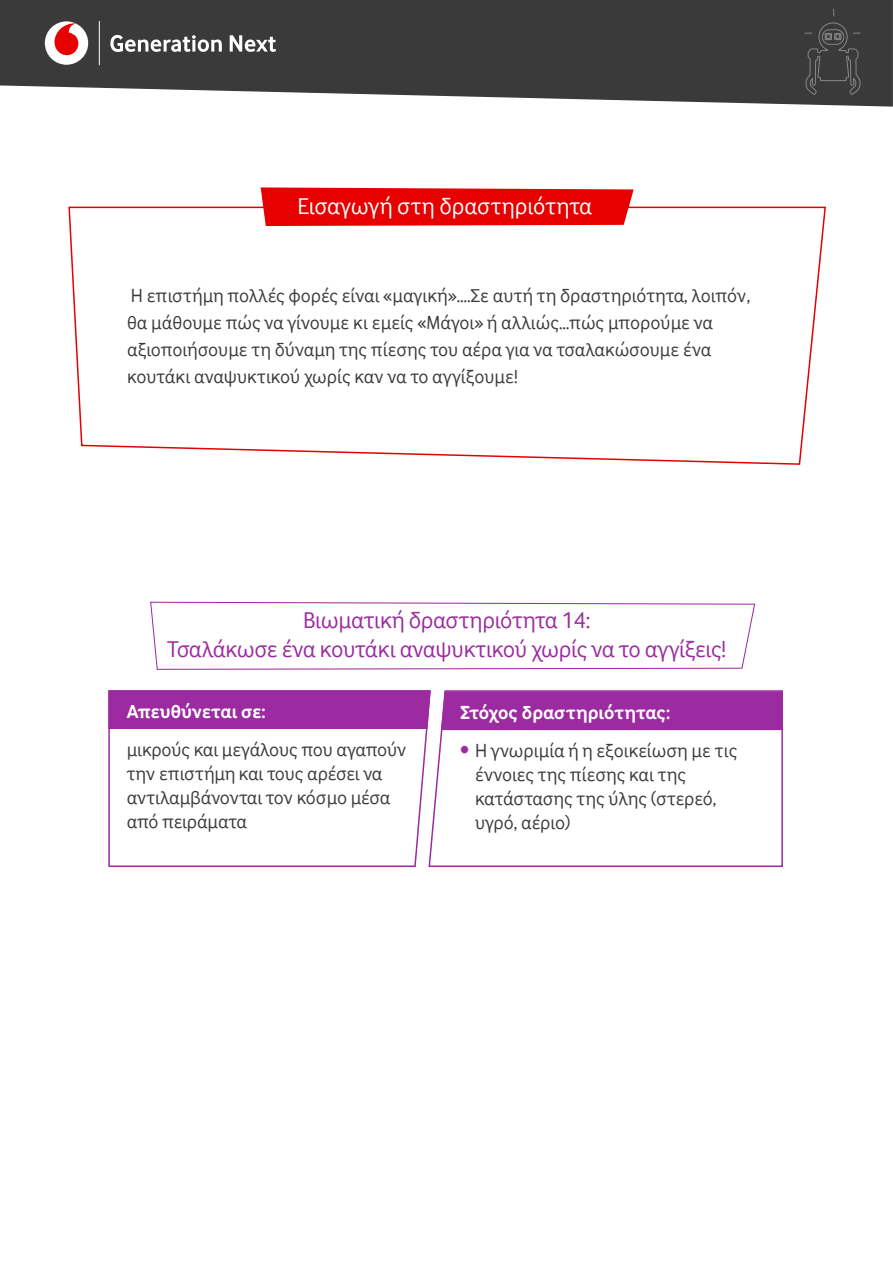
<style>
.page{position:relative;width:893px;height:1263px;background:#fff}
.page>*{position:absolute;margin:0;border:0;box-sizing:border-box;transform-origin:0 0}
.t1{font:24px/28.8px "Vodafone Rg Greek";letter-spacing:-.015em;color:#9c2aa0;text-align:center}
.t2{font:24px "Vodafone Rg Greek";color:#fff}
.t3{font:19.5px/24px "Vodafone Rg Greek";letter-spacing:-.005em;color:#3a3a3a}
.t4{font:700 19.5px "Vodafone Rg Greek";letter-spacing:-.01em;color:#fff}
.s1{color:#9c2aa0}
</style>
<div class="page">
<svg style="left:68px;top:206px;width:758px;height:259px"></svg>
<svg style="left:261px;top:187px;width:373px;height:39px;background:#e71111"></svg>
<svg style="left:0;top:0;width:893px;height:107px;background:#505050"></svg>
<div style="left:45px;top:21px;width:43px;height:44px;background:#fff;border-radius:50%"></div>
<svg style="left:54px;top:23px;width:24px;height:32px"></svg>
<svg style="left:110px;top:35px;width:112px;height:17px"></svg>
<svg style="left:230px;top:35px;width:46px;height:17px"></svg>
<hr style="left:99px;top:21px;width:1px;height:44px;background:#fff">
<svg style="left:805px;top:9px;width:55px;height:86px;background:#434343"></svg>
<svg style="left:108px;top:690px;width:320px;height:177px"></svg>
<svg style="left:428px;top:690px;width:355px;height:177px"></svg>
<div style="left:440px;top:691px;width:343px;height:40px;background:#9c2aa0"></div>
<svg style="left:150px;top:601px;width:606px;height:69px"></svg>
<p class="t2" style="left:297px;top:192px;width:296px">Εισαγωγή στη δραστηριότητα</p>
<p class="t3" style="left:127px;top:282px;width:625px;line-height:27px">Η επιστήµη πολλές φορές είναι «µαγική»….Σε αυτή τη δραστηριότητα, λοιπόν, θα µάθουµε πώς να γίνουµε κι εµείς «Μάγοι» ή αλλιώς…πώς µπορούµε να αξιοποιήσουµε τη δύναµη της πίεσης του αέρα για να τσαλακώσουµε ένα κουτάκι αναψυκτικού χωρίς καν να το αγγίξουµε!</p>
<p class="t1" style="left:167px;top:605px;width:560px">Βιωµατική δραστηριότητα 14:<br>Τσαλάκωσε ένα κουτάκι αναψυκτικού χωρίς να το αγγίξεις!</p>
<p class="t4" style="left:127px;top:700px;width:140px">Απευθύνεται σε:</p>
<p class="t3" style="left:127px;top:737px;width:281px">µικρούς και µεγάλους που αγαπούν την επιστήµη και τους αρέσει να αντιλαµβάνονται τον κόσµο µέσα από πειράµατα</p>
<p class="t4" style="left:460px;top:701px;width:212px">Στόχος δραστηριότητας:</p>
<p class="t3" style="left:475px;top:738px;width:264px;text-indent:-15px"><span class="s1">•</span> Η γνωριµία ή η εξοικείωση µε τις έννοιες της πίεσης και της κατάστασης της ύλης (στερεό, υγρό, αέριο)</p>
</div>
